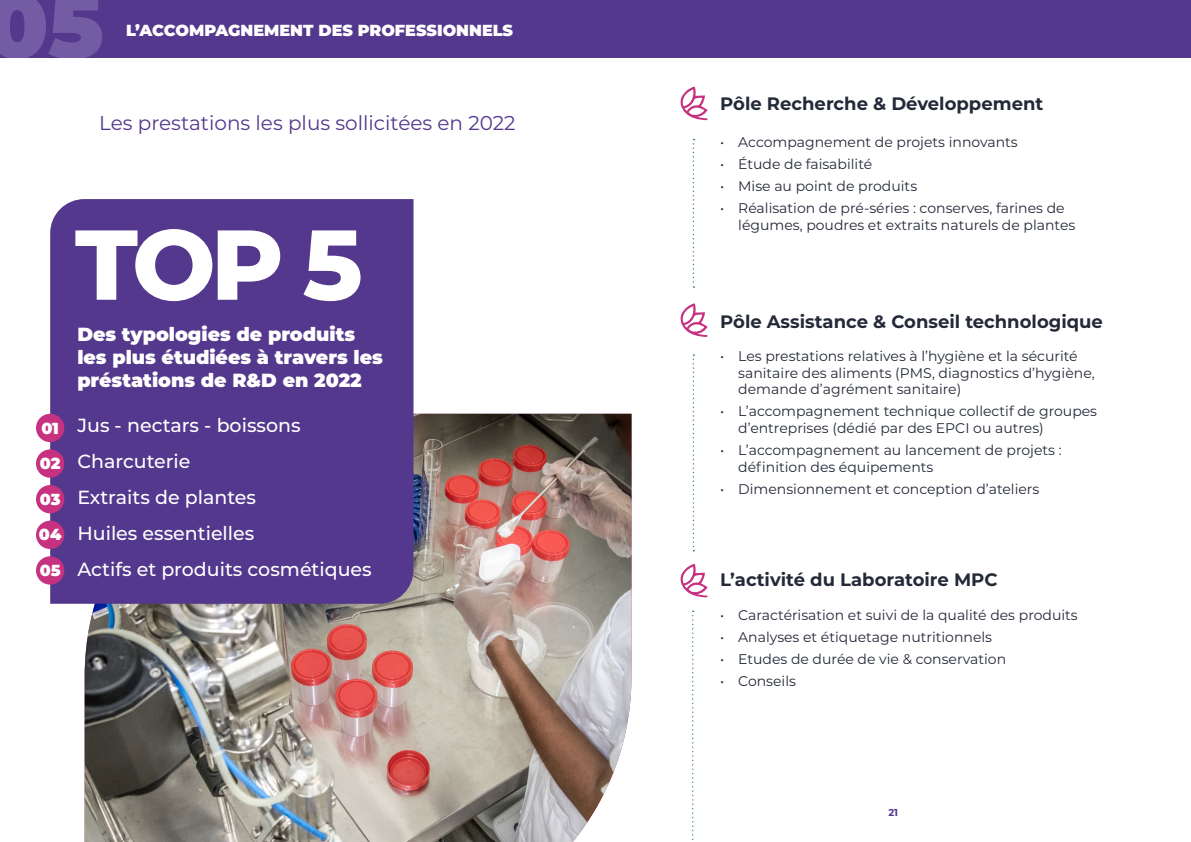
<style>
.page{position:relative;width:1191px;height:842px;background:#fff}
.page>*{position:absolute;margin:0;border:0;box-sizing:border-box;transform-origin:0 0}
.t1{font:800 99px "Montserrat";color:#fff}
.t2{font:900 90.8px "Montserrat";color:#735ca3}
.t3{font:20px "Montserrat";color:#54388d}
.t4{font:500 19px/36px "Montserrat";color:#fff}
.t5{font:900 19px/22.8px "Montserrat";color:#fff}
.t6{font:700 18px "Montserrat";color:#242938}
.t7{font:900 16px "Montserrat";color:#fff}
.t8{font:14px/16.8px "Montserrat";color:#242938}
.t9{font:700 10px "Montserrat";color:#54388d}
</style>
<div class="page">
<img style="left:85px;top:414px;width:546px;height:428px">
<div style="left:50px;top:199px;width:363px;height:405px;background:#54388d"></div>
<div style="left:36px;top:414px;width:28px;height:28px;background:#c63180;border-radius:50%"></div>
<div style="left:36px;top:449px;width:28px;height:29px;background:#c63180;border-radius:50%"></div>
<div style="left:36px;top:485px;width:28px;height:28px;background:#c63180;border-radius:50%"></div>
<div style="left:36px;top:521px;width:28px;height:28px;background:#c63180;border-radius:50%"></div>
<div style="left:36px;top:556px;width:28px;height:29px;background:#c63180;border-radius:50%"></div>
<div style="left:0;top:0;width:1191px;height:58px;background:#54388d"></div>
<svg style="left:692px;top:139px;width:2px;height:149px"></svg>
<svg style="left:692px;top:354px;width:2px;height:197px"></svg>
<svg style="left:692px;top:611px;width:1px;height:229px"></svg>
<svg style="left:680px;top:87px;width:28px;height:33px"></svg>
<svg style="left:680px;top:303px;width:28px;height:34px"></svg>
<svg style="left:680px;top:564px;width:28px;height:33px"></svg>
<h2 class="t2" style="left:-14px;top:-43px;width:120px">05</h2>
<p class="t7" style="left:126px;top:18px;width:388px">L’ACCOMPAGNEMENT DES PROFESSIONNELS</p>
<h3 class="t3" style="left:99px;top:109px;width:418px">Les prestations les plus sollicitées en 2022</h3>
<p class="t7" style="left:41px;top:416px;width:19px">01</p>
<p class="t7" style="left:40px;top:451px;width:22px">02</p>
<p class="t7" style="left:40px;top:487px;width:22px">03</p>
<p class="t7" style="left:39px;top:523px;width:24px">04</p>
<p class="t7" style="left:40px;top:558px;width:22px">05</p>
<h1 class="t1" style="left:75px;top:192px;width:289px">TOP 5</h1>
<h3 class="t5" style="left:77px;top:322px;width:307px">Des typologies de produits les plus étudiées à travers les préstations de R&amp;D en 2022</h3>
<h3 class="t4" style="left:77px;top:407px;width:296px">Jus - nectars - boissons<br>Charcuterie<br>Extraits de plantes<br>Huiles essentielles<br>Actifs et produits cosmétiques</h3>
<p class="t6" style="left:720px;top:91px;width:324px">Pôle Recherche &amp; Développement</p>
<p class="t8" style="left:720px;top:133px;width:299px">• Accompagnement de projets innovants</p>
<p class="t8" style="left:720px;top:155px;width:153px">• Étude de faisabilité</p>
<p class="t8" style="left:720px;top:177px;width:198px">• Mise au point de produits</p>
<p class="t8" style="left:738px;top:199px;width:338px;text-indent:-18px">• Réalisation de pré-séries : conserves, farines de légumes, poudres et extraits naturels de plantes</p>
<p class="t6" style="left:720px;top:308px;width:384px">Pôle Assistance &amp; Conseil technologique</p>
<p class="t8" style="left:738px;top:347px;width:358px;text-indent:-18px">• Les prestations relatives à l’hygiène et la sécurité sanitaire des aliments (PMS, diagnostics d’hygiène, demande d’agrément sanitaire)</p>
<p class="t8" style="left:738px;top:403px;width:360px;text-indent:-18px">• L’accompagnement technique collectif de groupes d’entreprises (dédié par des EPCI ou autres)</p>
<p class="t8" style="left:738px;top:441px;width:325px;text-indent:-18px">• L’accompagnement au lancement de projets : définition des équipements</p>
<p class="t8" style="left:720px;top:480px;width:320px">• Dimensionnement et conception d’ateliers</p>
<p class="t6" style="left:720px;top:567px;width:279px">L’activité du Laboratoire MPC</p>
<p class="t8" style="left:720px;top:606px;width:359px">• Caractérisation et suivi de la qualité des produits</p>
<p class="t8" style="left:720px;top:628px;width:273px">• Analyses et étiquetage nutritionnels</p>
<p class="t8" style="left:720px;top:650px;width:287px">• Etudes de durée de vie &amp; conservation</p>
<p class="t8" style="left:720px;top:672px;width:77px">• Conseils</p>
<p class="t9" style="left:888px;top:805px;width:11px">21</p>
</div>
